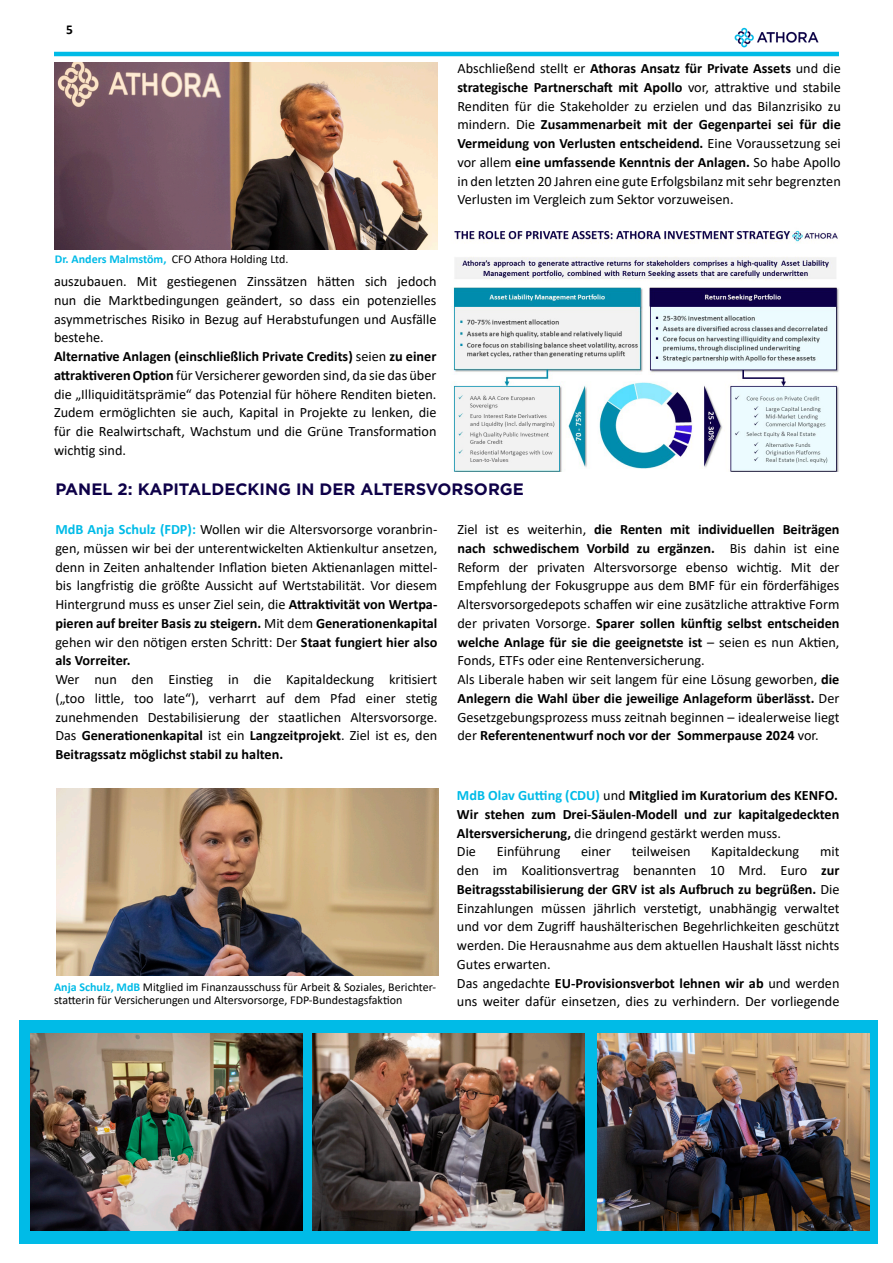
<style>
.page{position:relative;width:893px;height:1263px;background:#fff}
.page>*{position:absolute;margin:0;border:0;box-sizing:border-box;transform-origin:0 0}
.t1{font:700 16.5px "Gotham";color:#0e0048}
.t2{font:14.25px/18.8px "Calibri";color:#000;text-align:justify}
.t3{font:700 14.25px/18.8px "Calibri";color:#000}
.t4{font:700 13.5px "Calibri";color:#000}
.t5{font:12px/13.5px "Calibri";color:#000}
.s1{font-weight:700;color:#00bbe7}
.s2{font-weight:700}
.s3{color:#00bbe7}
.s4{font-weight:400}
</style>
<div class="page">
<img style="left:724px;top:27px;width:105px;height:30px">
<hr style="left:54px;top:52px;width:785px;height:4px;background:#00bbe7">
<div style="left:19px;top:1020px;width:859px;height:224px;background:#00bbe7"></div>
<img style="left:30px;top:1034px;width:272px;height:197px">
<img style="left:597px;top:1034px;width:273px;height:196px">
<img style="left:453px;top:231px;width:386px;height:241px">
<img style="left:55px;top:62px;width:382px;height:188px">
<img style="left:312px;top:1033px;width:272px;height:197px">
<img style="left:56px;top:788px;width:383px;height:188px">
<p class="t4" style="left:66px;top:20px;width:8px">5</p>
<p class="t5" style="left:55px;top:252px;width:235px"><span class="s1">Dr. Anders Malmstöm,</span> CFO Athora Holding Ltd.</p>
<p class="t2" style="left:54px;top:272px;width:384px">auszubauen. Mit gestiegenen Zinssätzen hätten sich jedoch nun die Marktbedingungen geändert, so dass ein potenzielles asymmetrisches Risiko in Bezug auf Herabstufungen und Ausfälle bestehe.</p>
<p class="t2" style="left:54px;top:347px;width:384px"><span class="s2">Alternative Anlagen (einschließlich Private Credits)</span> seien <span class="s2">zu einer attraktiveren Option</span> für Versicherer geworden sind, da sie das über die „Illiquiditätsprämie“ das Potenzial für höhere Renditen bieten.<br>Zudem ermöglichten sie auch, Kapital in Projekte zu lenken, die für die Realwirtschaft, Wachstum und die Grüne Transformation wichtig sind.</p>
<p class="t2" style="left:457px;top:59px;width:385px">Abschließend stellt er <span class="s2">Athoras Ansatz für Private Assets</span> und die <span class="s2">strategische Partnerschaft mit Apollo</span> vor, attraktive und stabile Renditen für die Stakeholder zu erzielen und das Bilanzrisiko zu mindern. Die <span class="s2">Zusammenarbeit mit der Gegenpartei sei für die Vermeidung von Verlusten entscheidend.</span> Eine Voraussetzung sei vor allem <span class="s2">eine umfassende Kenntnis der Anlagen.</span> So habe Apollo in den letzten 20 Jahren eine gute Erfolgsbilanz mit sehr begrenzten Verlusten im Vergleich zum Sektor vorzuweisen.</p>
<p class="t1" style="left:55px;top:478px;width:470px">PANEL 2: KAPITALDECKING IN DER ALTERSVORSORGE</p>
<p class="t2" style="left:55px;top:520px;width:383px"><span class="s1">MdB Anja Schulz (FDP):</span> Wollen wir die Altersvorsorge voranbrin&shy;gen, müssen wir bei der unterentwickelten Aktienkultur ansetzen, denn in Zeiten anhaltender Inflation bieten Aktienanlagen mittel&shy;bis langfristig die größte Aussicht auf Wertstabilität. Vor diesem Hintergrund muss es unser Ziel sein, die <span class="s2">Attraktivität von Wertpa&shy;pieren auf breiter Basis zu steigern.</span> Mit dem <span class="s2">Generationenkapital </span>gehen wir den nötigen ersten Schritt: Der <span class="s2">Staat fungiert hier also als Vorreiter.</span></p>
<p class="t2" style="left:55px;top:670px;width:383px">Wer nun den Einstieg in die Kapitaldeckung kritisiert („too little, too late“), verharrt auf dem Pfad einer stetig zunehmenden Destabilisierung der staatlichen Altersvorsorge.<br>Das <span class="s2">Generationenkapital</span> ist ein <span class="s2">Langzeitprojekt</span>. Ziel ist es, den <span class="s2">Beitragssatz möglichst stabil zu halten.</span></p>
<p class="t2" style="left:457px;top:520px;width:383px">Ziel ist es weiterhin, <span class="s2">die Renten mit individuellen Beiträgen nach schwedischem Vorbild zu ergänzen.</span> Bis dahin ist eine Reform der privaten Altersvorsorge ebenso wichtig. Mit der Empfehlung der Fokusgruppe aus dem BMF für ein förderfähiges Altersvorsorgedepots schaffen wir eine zusätzliche attraktive Form der privaten Vorsorge. <span class="s2">Sparer sollen künftig selbst entscheiden welche Anlage für sie die geeignetste ist</span> – seien es nun Aktien, Fonds, ETFs oder eine Rentenversicherung.</p>
<p class="t2" style="left:457px;top:670px;width:383px">Als Liberale haben wir seit langem für eine Lösung geworben, <span class="s2">die Anlegern die Wahl über die jeweilige Anlageform überlässt.</span> Der Gesetzgebungsprozess muss zeitnah beginnen – idealerweise liegt der <span class="s2">Referentenentwurf noch vor der Sommerpause 2024</span> vor.</p>
<p class="t5" style="left:54px;top:980px;width:384px"><span class="s1">Anja Schulz, MdB</span> Mitglied im Finanzausschuss für Arbeit &amp; Soziales, Berichter&shy;statterin für Versicherungen und Altersvorsorge, FDP-Bundestagsfaktion</p>
<p class="t3" style="left:457px;top:786px;width:382px"><span class="s3">MdB Olav Gutting (CDU)</span> <span class="s4">und</span> Mitglied im Kuratorium des KENFO.</p>
<p class="t3" style="left:457px;top:805px;width:384px">Wir stehen zum Drei-Säulen-Modell und zur kapitalgedeckten<br>Altersversicherung, <span class="s4">die dringend gestärkt werden muss.</span></p>
<p class="t2" style="left:457px;top:842px;width:21px">Die</p>
<p class="t2" style="left:497px;top:842px;width:65px">Einführung</p>
<p class="t2" style="left:581px;top:842px;width:31px">einer</p>
<p class="t2" style="left:632px;top:842px;width:60px">teilweisen</p>
<p class="t2" style="left:711px;top:842px;width:90px">Kapitaldeckung</p>
<p class="t2" style="left:457px;top:842px;width:384px;text-indent:363px">mit den im Koalitionsvertrag benannten 10 Mrd. Euro <span class="s2">zur Beitragsstabilisierung der GRV ist als Aufbruch zu begrüßen.</span> Die Einzahlungen müssen jährlich verstetigt, unabhängig verwaltet und vor dem Zugriff haushälterischen Begehrlichkeiten geschützt werden. Die Herausnahme aus dem aktuellen Haushalt lässt nichts Gutes erwarten.</p>
<p class="t2" style="left:457px;top:973px;width:384px">Das angedachte <span class="s2">EU-Provisionsverbot lehnen wir ab</span> und werden uns weiter dafür einsetzen, dies zu verhindern. Der vorliegende</p>
</div>
